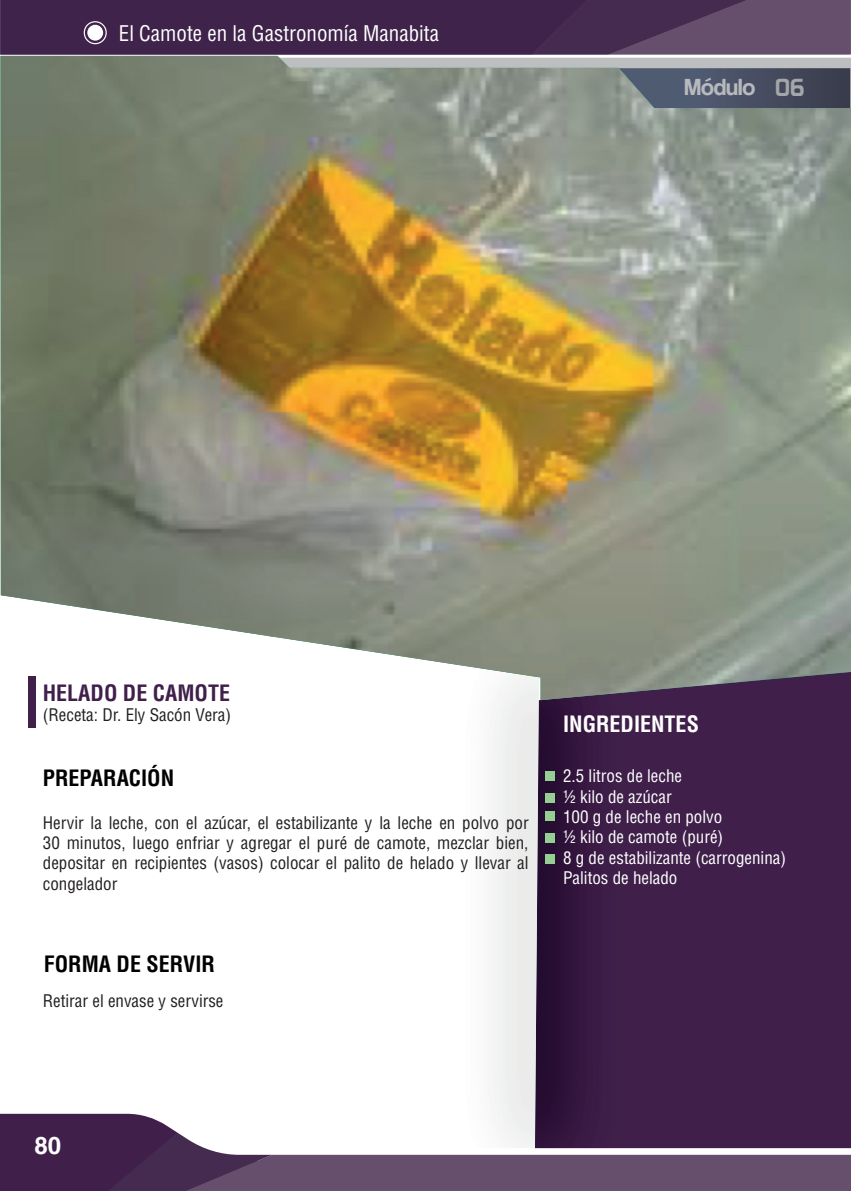
<style>
.page{position:relative;width:851px;height:1191px;background:#fff}
.page>*{position:absolute;margin:0;border:0;box-sizing:border-box;transform-origin:0 0}
.t1{font:24px "Coolvetica Rg";color:#b8b9bc}
.t2{font:700 24px "Helvetica cyr";color:#fff}
.t3{font:700 condensed 22px "Helvetica LT Std";color:#000001}
.t4{font:700 condensed 22px "Helvetica LT Std";color:#40204b}
.t5{font:700 condensed 22px "Helvetica LT Std";color:#fff}
.t6{font:condensed 21px "Helvetica LT Std";color:#fff}
.t7{font:condensed 17px/20.4px "Helvetica LT Std";color:#231f20;text-align:justify}
.t8{font:condensed 17px/20.4px "Helvetica LT Std";color:#fff}
.s1{font-family:"Prototype";color:#a5a6aa}
</style>
<div class="page">
<div style="left:626px;top:700px;width:224px;height:407px;background:#40204b"></div>
<img style="left:539px;top:700px;width:87px;height:407px">
<div style="left:490px;top:700px;width:49px;height:407px;background:#edeeed"></div>
<img style="left:534px;top:700px;width:4px;height:407px">
<svg style="left:0;top:1107px;width:850px;height:83px"></svg>
<svg style="left:0;top:0;width:850px;height:56px;background:#4c3257"></svg>
<img style="left:0;top:56px;width:850px;height:580px">
<img style="left:266px;top:635px;width:584px;height:65px">
<div style="left:28px;top:676px;width:8px;height:52px;background:#40204b"></div>
<div style="left:545px;top:771px;width:9px;height:9px;background:#95cf91"></div>
<div style="left:545px;top:811px;width:9px;height:10px;background:#95cf91"></div>
<div style="left:545px;top:793px;width:9px;height:9px;background:#95cf91"></div>
<div style="left:545px;top:833px;width:9px;height:9px;background:#95cf91"></div>
<div style="left:545px;top:854px;width:9px;height:10px;background:#95cf91"></div>
<p class="t6" style="left:119px;top:20px;width:321px">El Camote en la Gastronomía Manabita</p>
<h1 class="t1" style="left:684px;top:73px;width:121px">Módulo <span class="s1">06</span></h1>
<p class="t4" style="left:43px;top:679px;width:189px">HELADO DE CAMOTE</p>
<p class="t7" style="left:43px;top:704px;width:190px">(Receta: Dr. Ely Sacón Vera)</p>
<p class="t3" style="left:43px;top:764px;width:133px">PREPARACIÓN</p>
<p class="t7" style="left:43px;top:812px;width:487px">Hervir la leche, con el azúcar, el estabilizante y la leche en polvo por 30 minutos, luego enfriar y agregar el puré de camote, mezclar bien, depositar en recipientes (vasos) colocar el palito de helado y llevar al congelador</p>
<p class="t3" style="left:44px;top:950px;width:173px">FORMA DE SERVIR</p>
<p class="t7" style="left:43px;top:990px;width:182px">Retirar el envase y servirse</p>
<p class="t5" style="left:563px;top:710px;width:137px">INGREDIENTES</p>
<p class="t8" style="left:563px;top:765px;width:224px">2.5 litros de leche<br>½ kilo de azúcar<br>100 g de leche en polvo<br>½ kilo de camote (puré)<br>8 g de estabilizante (carrogenina)<br>Palitos de helado</p>
<h1 class="t2" style="left:34px;top:1131px;width:28px">80</h1>
</div>
